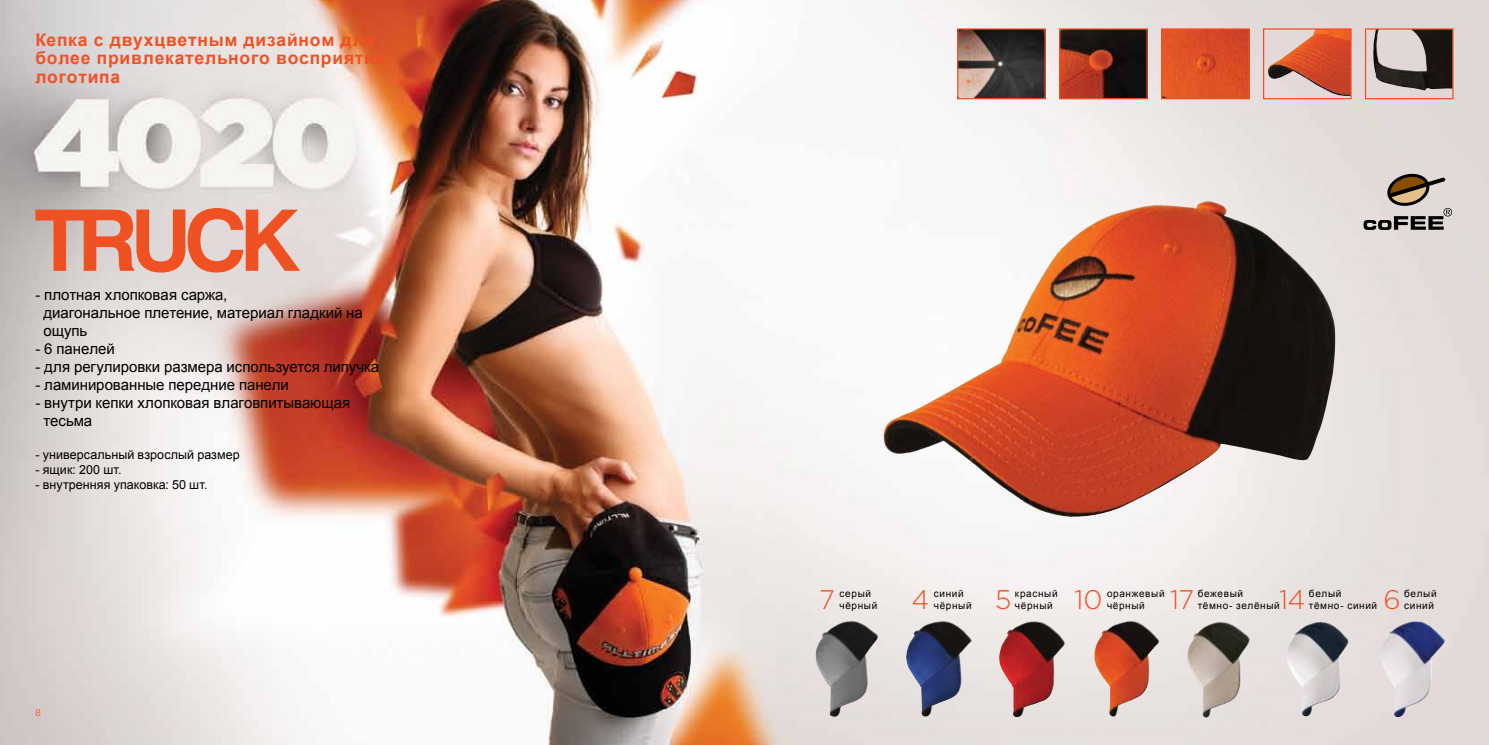
<style>
.page{position:relative;width:1489px;height:745px;background:#fff}
.page>*{position:absolute;margin:0;border:0;box-sizing:border-box;transform-origin:0 0}
.t1{font:700 85px "Swiss 721 BTCE";letter-spacing:-.09em;color:#f05123}
.t2{font:300 26.88px "Gotham";color:#f05123}
.t3{font:700 17.5px/18.8px "Arial";letter-spacing:.045em;color:#f05123}
.t4{font:15px/18px "Arial";letter-spacing:-.005em;color:#000}
.t5{font:12.5px "Arial";letter-spacing:.005em;color:#000}
.t6{font:10px/12px "Arial";letter-spacing:.065em;color:#000}
.t7{font:300 10px "Swiss 721 BTCE";color:#f05123}
</style>
<div class="page">
<img style="left:0;top:0;width:1488px;height:744px">
<img style="left:879px;top:201px;width:459px;height:315px">
<img style="left:1265px;top:30px;width:84px;height:66px">
<div style="left:1262px;top:28px;width:89px;height:71px;border:1px solid #f05123"></div>
<img style="left:1372px;top:30px;width:79px;height:60px">
<div style="left:1364px;top:28px;width:89px;height:71px;border:1px solid #f05123"></div>
<img style="left:1162px;top:30px;width:85px;height:67px">
<div style="left:1160px;top:28px;width:89px;height:71px;border:1px solid #f05123"></div>
<img style="left:1061px;top:30px;width:84px;height:67px">
<div style="left:1059px;top:28px;width:88px;height:71px;border:1px solid #f05123"></div>
<img style="left:959px;top:30px;width:84px;height:67px">
<div style="left:957px;top:28px;width:88px;height:71px;border:1px solid #f05123"></div>
<svg style="left:1363px;top:174px;width:88px;height:56px;background:#a79c93"></svg>
<img style="left:1380px;top:620px;width:65px;height:97px">
<img style="left:998px;top:620px;width:67px;height:96px">
<img style="left:1093px;top:620px;width:66px;height:96px">
<img style="left:1187px;top:621px;width:63px;height:96px">
<img style="left:906px;top:620px;width:66px;height:96px">
<img style="left:815px;top:620px;width:63px;height:96px">
<img style="left:1285px;top:621px;width:64px;height:95px">
<p class="t3" style="left:35px;top:31px;width:352px">Кепка с двухцветным дизайном для более привлекательного восприятия логотипа</p>
<h1 class="t1" style="left:35px;top:184px;width:266px">TRUCK</h1>
<p class="t4" style="left:43px;top:285px;width:321px;text-indent:-8px">- плотная хлопковая саржа,<br>диагональное плетение, материал гладкий на ощупь</p>
<p class="t4" style="left:35px;top:339px;width:81px">- 6 панелей</p>
<p class="t4" style="left:35px;top:357px;width:345px">- для регулировки размера используется липучка</p>
<p class="t4" style="left:35px;top:375px;width:255px">- ламинированные передние панели</p>
<p class="t4" style="left:43px;top:393px;width:308px;text-indent:-8px">- внутри кепки хлопковая влаговпитывающая тесьма</p>
<p class="t5" style="left:35px;top:446px;width:206px">- универсальный взрослый размер</p>
<p class="t5" style="left:35px;top:461px;width:88px">- ящик: 200 шт.</p>
<p class="t5" style="left:35px;top:476px;width:173px">- внутренняя упаковка: 50 шт.</p>
<p class="t7" style="left:35px;top:705px;width:7px">8</p>
<p class="t6" style="left:933px;top:587px;width:39px">синий чёрный</p>
<p class="t6" style="left:1106px;top:587px;width:59px">оранжевый чёрный</p>
<p class="t6" style="left:1403px;top:587px;width:34px">белый синий</p>
<p class="t6" style="left:1197px;top:587px;width:47px">бежевый</p>
<p class="t6" style="left:1308px;top:587px;width:70px">белый тёмно- синий</p>
<h2 class="t2" style="left:819px;top:582px;width:17px">7</h2>
<h2 class="t2" style="left:911px;top:582px;width:19px">4</h2>
<h2 class="t2" style="left:995px;top:582px;width:18px">5</h2>
<h2 class="t2" style="left:1074px;top:582px;width:30px">10</h2>
<h2 class="t2" style="left:1170px;top:582px;width:25px">17</h2>
<p class="t6" style="left:1197px;top:599px;width:83px">тёмно- зелёный</p>
<h2 class="t2" style="left:1278px;top:582px;width:28px">14</h2>
<h2 class="t2" style="left:1383px;top:582px;width:19px">6</h2>
<p class="t6" style="left:839px;top:587px;width:39px">серый чёрный</p>
<p class="t6" style="left:1014px;top:587px;width:44px">красный чёрный</p>
</div>
